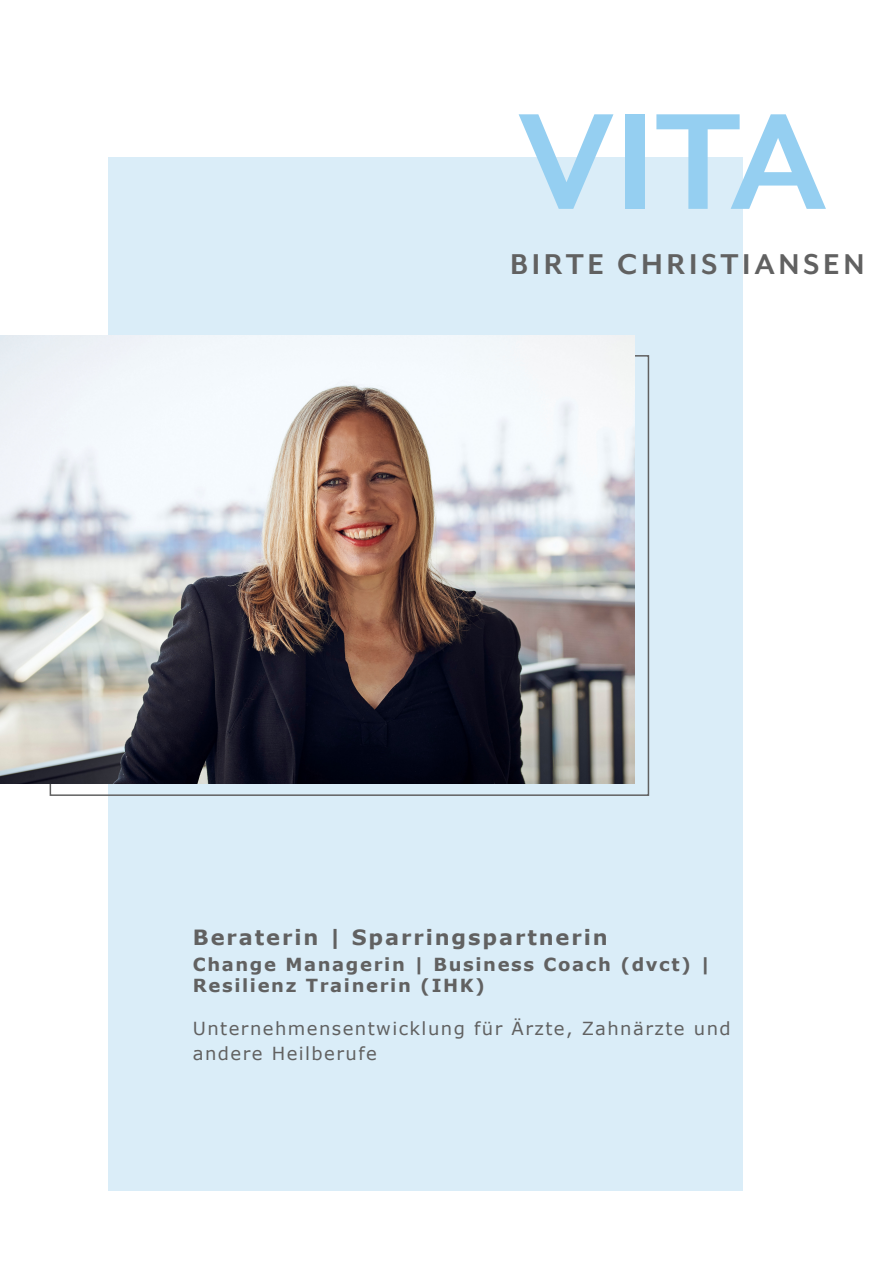
<style>
.page{position:relative;width:893px;height:1263px;background:#fff}
.page>*{position:absolute;margin:0;border:0;box-sizing:border-box;transform-origin:0 0}
.t1{font:700 157.5px "Mr Eaves Mod OT";color:#95cff1}
.t2{font:700 33px "Mr Eaves Mod OT";letter-spacing:.11em;color:#616161}
.t3{font:700 21px "Verdana";letter-spacing:.09em;color:#616161}
.t4{font:18px/25.5px "Verdana";letter-spacing:.08em;color:#616161}
.t5{font:700 18px/21px "Verdana";letter-spacing:.09em;color:#616161}
</style>
<div class="page">
<div style="left:108px;top:157px;width:635px;height:1034px;background:#daedf8"></div>
<img style="left:0;top:336px;width:635px;height:447px">
<h1 class="t1" style="left:517px;top:73px;width:311px">VITA</h1>
<h2 class="t2" style="left:510px;top:246px;width:356px">BIRTE CHRISTIANSEN</h2>
<p class="t3" style="left:193px;top:924px;width:417px">Beraterin | Sparringspartnerin</p>
<p class="t5" style="left:193px;top:954px;width:519px">Change Managerin | Business Coach (dvct) |<br>Resilienz Trainerin (IHK)</p>
<p class="t4" style="left:193px;top:1016px;width:539px">Unternehmensentwicklung für Ärzte, Zahnärzte und andere Heilberufe</p>
</div>
